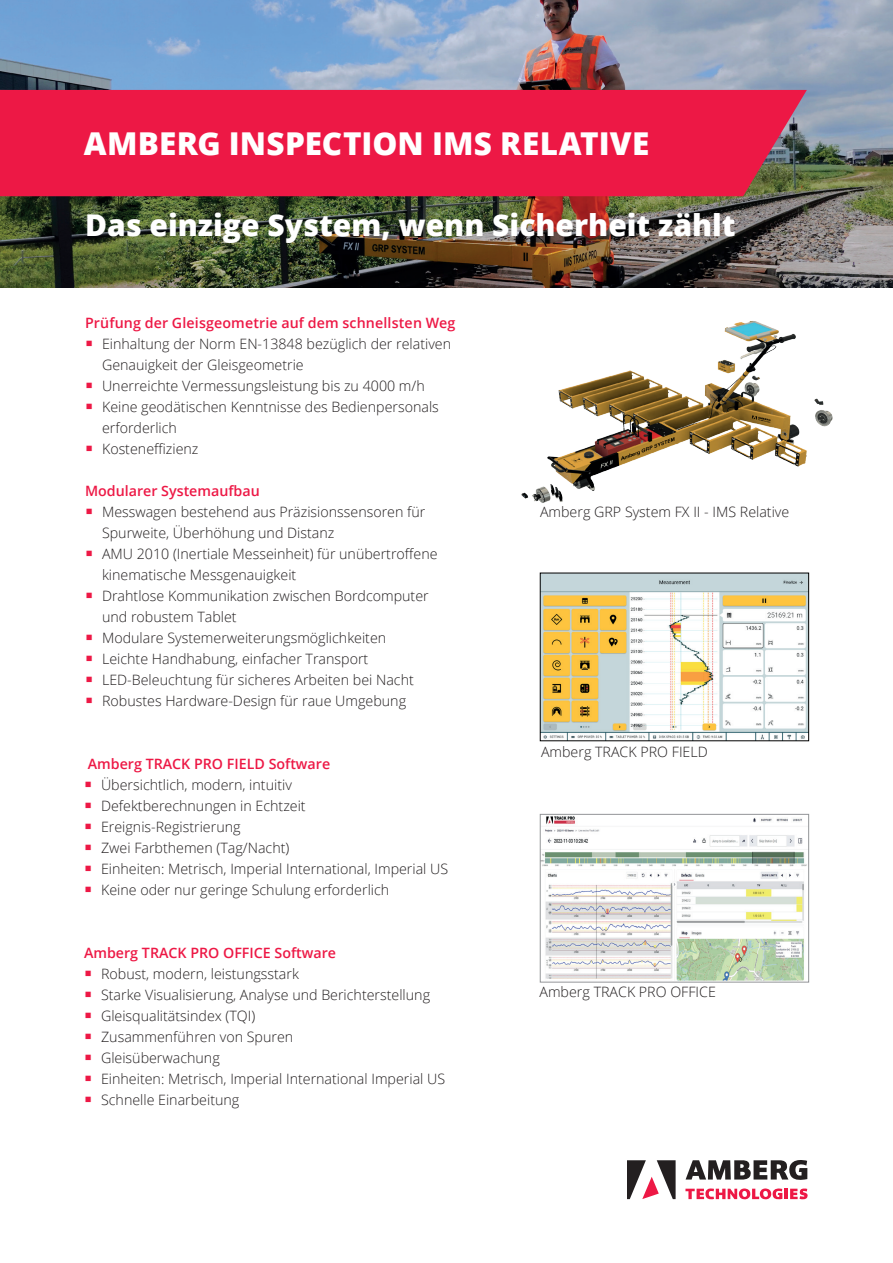
<style>
.page{position:relative;width:893px;height:1263px;background:#fff}
.page>*{position:absolute;margin:0;border:0;box-sizing:border-box;transform-origin:0 0}
.t1{font:800 31.5px "Open Sans";letter-spacing:.005em;color:#fff}
.t2{font:800 30px "Open Sans";color:#fff}
.t3{font:300 14.25px/21px "Open Sans";color:#231f20}
.t4{font:600 14.25px "Open Sans";color:#ed1845}
</style>
<div class="page">
<svg style="left:627px;top:1160px;width:49px;height:39px"></svg>
<svg style="left:686px;top:1160px;width:121px;height:20px"></svg>
<svg style="left:685px;top:1188px;width:123px;height:12px"></svg>
<img style="left:0;top:0;width:893px;height:288px">
<div style="left:0;top:90px;width:807px;height:106px;background:#ed1845"></div>
<img style="left:521px;top:321px;width:312px;height:182px">
<img style="left:542px;top:575px;width:265px;height:164px">
<div style="left:540px;top:573px;width:269px;height:168px;border:1px solid #000"></div>
<img style="left:542px;top:816px;width:265px;height:164px">
<div style="left:540px;top:814px;width:269px;height:168px;border:1px solid #939598"></div>
<h1 class="t1" style="left:84px;top:120px;width:567px">AMBERG INSPECTION IMS RELATIVE</h1>
<h2 class="t2" style="left:85px;top:202px;width:652px">Das einzige System, wenn Sicherheit zählt</h2>
<p class="t4" style="left:85px;top:313px;width:372px">Prüfung der Gleisgeometrie auf dem schnellsten Weg</p>
<p class="t3" style="left:102px;top:333px;width:351px">Einhaltung der Norm EN-13848 bezüglich der relativen Genauigkeit der Gleisgeometrie<br>Unerreichte Vermessungsleistung bis zu 4000 m/h Keine geodätischen Kenntnisse des Bedienpersonals erforderlich<br>Kosteneffizienz</p>
<p class="t4" style="left:85px;top:481px;width:176px">Modularer Systemaufbau</p>
<p class="t3" style="left:102px;top:501px;width:337px">Messwagen bestehend aus Präzisionssensoren für Spurweite, Überhöhung und Distanz<br>AMU 2010 (Inertiale Messeinheit) für unübertroffene kinematische Messgenauigkeit<br>Drahtlose Kommunikation zwischen Bordcomputer und robustem Tablet<br>Modulare Systemerweiterungsmöglichkeiten<br>Leichte Handhabung, einfacher Transport LED-Beleuchtung für sicheres Arbeiten bei Nacht Robustes Hardware-Design für raue Umgebung</p>
<p class="t3" style="left:540px;top:501px;width:251px">Amberg GRP System FX II - IMS Relative</p>
<p class="t4" style="left:88px;top:754px;width:244px">Amberg TRACK PRO FIELD Software</p>
<p class="t3" style="left:101px;top:774px;width:349px">Übersichtlich, modern, intuitiv<br>Defektberechnungen in Echtzeit Ereignis-Registrierung<br>Zwei Farbthemen (Tag/Nacht)<br>Einheiten: Metrisch, Imperial International, Imperial US Keine oder nur geringe Schulung erforderlich</p>
<p class="t4" style="left:84px;top:943px;width:254px">Amberg TRACK PRO OFFICE Software</p>
<p class="t3" style="left:101px;top:963px;width:346px">Robust, modern, leistungsstark<br>Starke Visualisierung, Analyse und Berichterstellung Gleisqualitätsindex (TQI)<br>Zusammenführen von Spuren<br>Gleisüberwachung<br>Einheiten: Metrisch, Imperial International Imperial US Schnelle Einarbeitung</p>
<p class="t3" style="left:541px;top:741px;width:168px">Amberg TRACK PRO FIELD</p>
<p class="t3" style="left:539px;top:981px;width:178px">Amberg TRACK PRO OFFICE</p>
</div>
